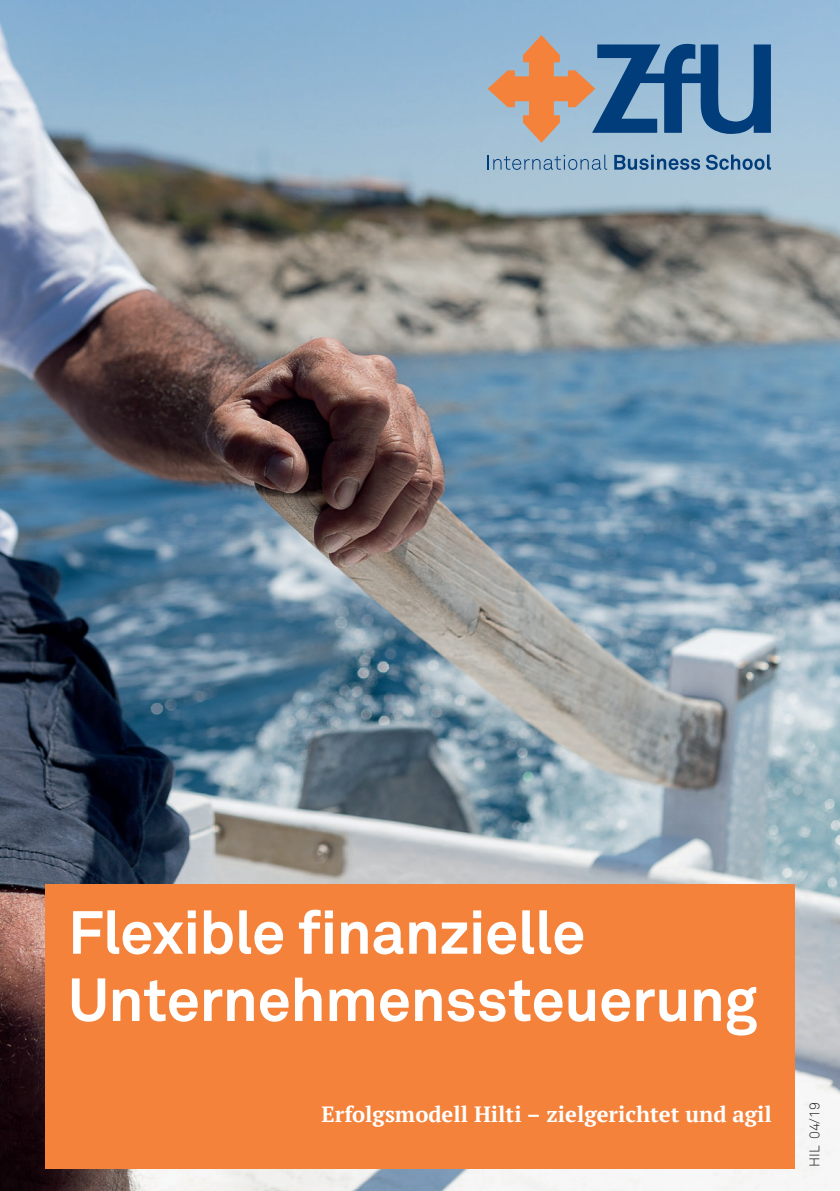
<style>
.page{position:relative;width:840px;height:1191px;background:#fff}
.page>*{position:absolute;margin:0;border:0;box-sizing:border-box;transform-origin:0 0}
.zfu_-_Lauftext{font:700 60px/67.2px "Akkurat Office";letter-spacing:-.01em;color:#fff}
.t1{font:700 22px "PT Serif";color:#fff}
.x_Text_klein{font:300 14px "Akkurat";color:#231f20}
</style>
<div class="page">
<img style="left:0;top:0;width:839px;height:1191px">
<div style="left:45px;top:884px;width:749px;height:284px;background:#f4823a"></div>
<svg style="left:487px;top:35px;width:283px;height:108px;background:#7e91a6"></svg>
<svg style="left:487px;top:155px;width:120px;height:15px;background:#88a9c4"></svg>
<svg style="left:614px;top:155px;width:85px;height:15px"></svg>
<svg style="left:705px;top:155px;width:65px;height:15px"></svg>
<p class="zfu_-_Lauftext" style="left:68px;top:899px;width:690px">Flexible finanzielle<br>Unternehmenssteuerung</p>
<p class="t1" style="left:321px;top:1099px;width:451px">Erfolgsmodell Hilti – zielgerichtet und agil</p>
<p class="x_Text_klein" style="left:805px;top:1166px;width:66px;rotate:-90deg">HIL 04/19</p>
</div>
